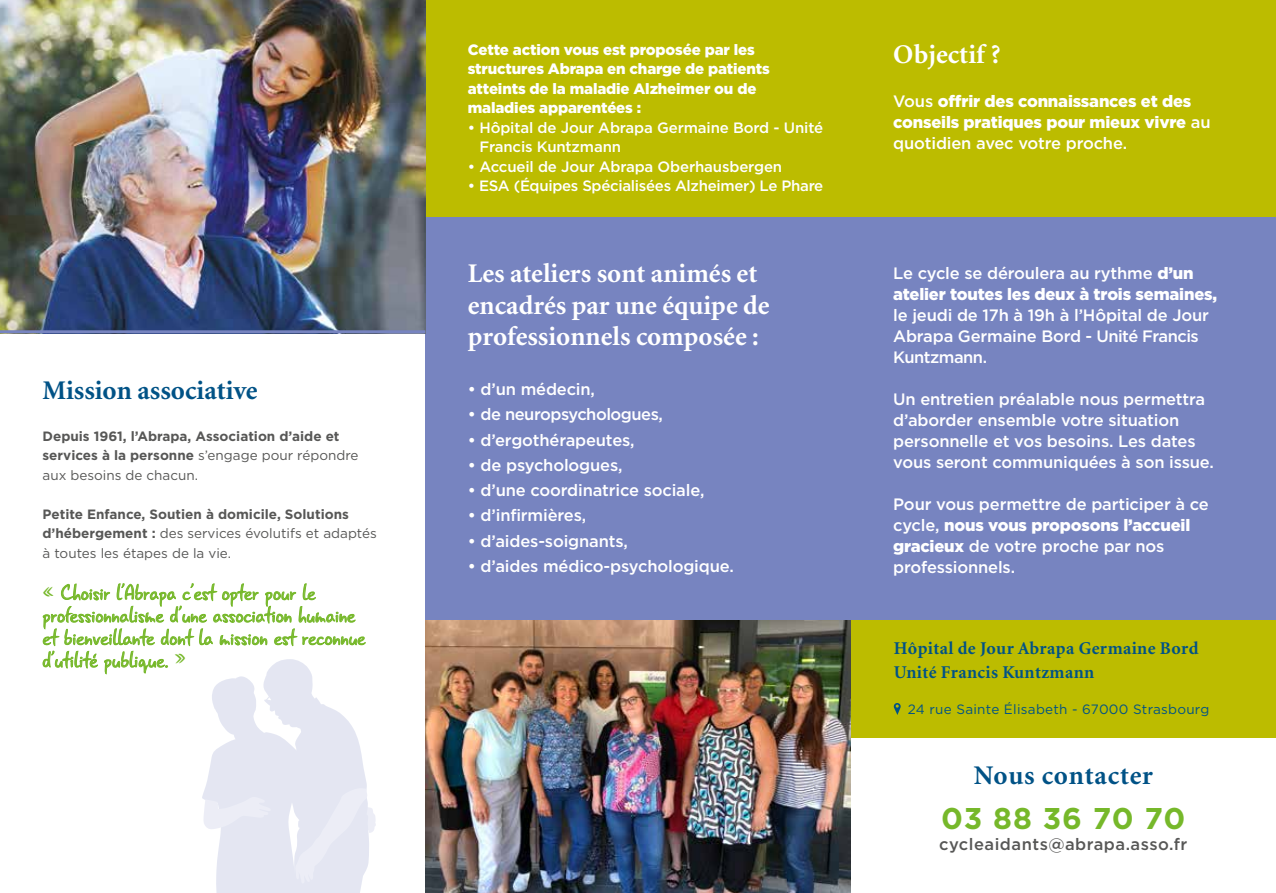
<style>
.page{position:relative;width:1276px;height:893px;background:#fff}
.page>*{position:absolute;margin:0;border:0;box-sizing:border-box;transform-origin:0 0}
.t1{font:700 30px "Gotham";letter-spacing:.02em;color:#76b82a}
.t2{font:700 27px/31.5px "Minion";color:#fff}
.t3{font:700 27px "Minion";color:#005286}
.t4{font:700 27px "Minion";letter-spacing:.03em;color:#005286}
.t5{font:22.5px/22.5px "Gunny Rewritten";color:#76b82a}
.t6{font:700 18px/24px "Minion";letter-spacing:.02em;color:#005286}
.t7{font:500 16.5px/21px "Gotham";letter-spacing:-.01em;color:#fff}
.t8{font:900 16.5px/21px "Gotham";letter-spacing:-.01em;color:#fff}
.t9{font:500 16.5px "Gotham";letter-spacing:.03em;color:#575756}
.t10{font:500 16.5px "Gotham";letter-spacing:-.03em;color:#fff}
.t11{font:500 15px/19.5px "Gotham";letter-spacing:-.01em;color:#fff}
.t12{font:900 15px/19.5px "Gotham";letter-spacing:-.01em;color:#fff}
.t13{font:700 13.5px/19.5px "Gotham";color:#575756}
.t14{font:13.5px "Gotham";letter-spacing:.02em;color:#005286}
.s1{font-weight:400}
.s2{font-weight:500}
.s3{font-weight:900}
</style>
<div class="page">
<div style="left:425px;top:0;width:851px;height:893px;background:#7784c0"></div>
<div style="left:425px;top:0;width:851px;height:217px;background:#bcbc00"></div>
<div style="left:850px;top:621px;width:426px;height:118px;background:#bcbc00"></div>
<div style="left:850px;top:739px;width:426px;height:154px;background:#fff"></div>
<img style="left:425px;top:621px;width:425px;height:272px">
<svg style="left:893px;top:703px;width:7px;height:12px"></svg>
<img style="left:0;top:0;width:425px;height:330px">
<hr style="left:0;top:330px;width:425px;height:3px;background:#7784c0">
<svg style="left:43px;top:583px;width:333px;height:310px"></svg>
<h2 class="t3" style="left:43px;top:380px;width:217px">Mission associative</h2>
<p class="t13" style="left:43px;top:426px;width:317px">Depuis 1961, l’Abrapa, Association d’aide et services à la personne <span class="s1">s’engage pour répondre aux besoins de chacun.</span></p>
<p class="t13" style="left:43px;top:504px;width:336px">Petite Enfance, Soutien à domicile, Solutions d’hébergement : <span class="s1">des services évolutifs et adaptés à toutes les étapes de la vie.</span></p>
<h3 class="t5" style="left:43px;top:581px;width:324px">« Choisir l′Abrapa c′est opter pour le professionnalisme d′une association humaine et bienveillante dont la mission est reconnue d′utilité publique. »</h3>
<p class="t12" style="left:468px;top:39px;width:303px">Cette action vous est proposée par les structures Abrapa en charge de patients atteints de la maladie Alzheimer ou de maladies apparentées :</p>
<p class="t11" style="left:479px;top:117px;width:345px;text-indent:-12px">• Hôpital de Jour Abrapa Germaine Bord - Unité<br>Francis Kuntzmann</p>
<p class="t11" style="left:468px;top:156px;width:316px">• Accueil de Jour Abrapa Oberhausbergen</p>
<p class="t11" style="left:468px;top:176px;width:357px">• ESA (Équipes Spécialisées Alzheimer) Le Phare</p>
<h2 class="t2" style="left:468px;top:260px;width:303px">Les ateliers sont animés et encadrés par une équipe de professionnels composée :</h2>
<p class="t7" style="left:468px;top:379px;width:129px">• d’un médecin,</p>
<p class="t10" style="left:468px;top:405px;width:197px">• de neuropsychologues,</p>
<p class="t7" style="left:468px;top:429px;width:168px">• d’ergothérapeutes,</p>
<p class="t7" style="left:468px;top:455px;width:156px">• de psychologues,</p>
<p class="t7" style="left:468px;top:480px;width:238px">• d’une coordinatrice sociale,</p>
<p class="t7" style="left:468px;top:505px;width:120px">• d’infirmières,</p>
<p class="t7" style="left:468px;top:530px;width:162px">• d’aides-soignants,</p>
<p class="t7" style="left:468px;top:555px;width:267px">• d’aides médico-psychologique.</p>
<h2 class="t2" style="left:893px;top:41px;width:109px">Objectif ?</h2>
<p class="t8" style="left:893px;top:90px;width:319px"><span class="s2">Vous</span> offrir des connaissances et des conseils pratiques pour mieux vivre <span class="s2">au quotidien avec votre proche.</span></p>
<p class="t8" style="left:893px;top:262px;width:325px"><span class="s2">Le cycle se déroulera au rythme</span> d’un atelier toutes les deux à trois semaines,</p>
<p class="t7" style="left:893px;top:304px;width:317px">le jeudi de 17h à 19h à l’Hôpital de Jour<br>Abrapa Germaine Bord - Unité Francis<br>Kuntzmann.</p>
<p class="t7" style="left:893px;top:388px;width:322px">Un entretien préalable nous permettra d’aborder ensemble votre situation personnelle et vos besoins. Les dates vous seront communiquées à son issue.</p>
<p class="t7" style="left:893px;top:493px;width:317px">Pour vous permettre de participer à ce cycle, <span class="s3">nous vous proposons l’accueil gracieux</span> de votre proche par nos professionnels.</p>
<p class="t6" style="left:893px;top:638px;width:306px">Hôpital de Jour Abrapa Germaine Bord<br>Unité Francis Kuntzmann</p>
<p class="t14" style="left:908px;top:702px;width:303px">24 rue Sainte Élisabeth - 67000 Strasbourg</p>
<h2 class="t4" style="left:973px;top:765px;width:181px">Nous contacter</h2>
<h1 class="t1" style="left:941px;top:802px;width:245px">03 88 36 70 70</h1>
<p class="t9" style="left:939px;top:835px;width:250px">cycleaidants@abrapa.asso.fr</p>
</div>
